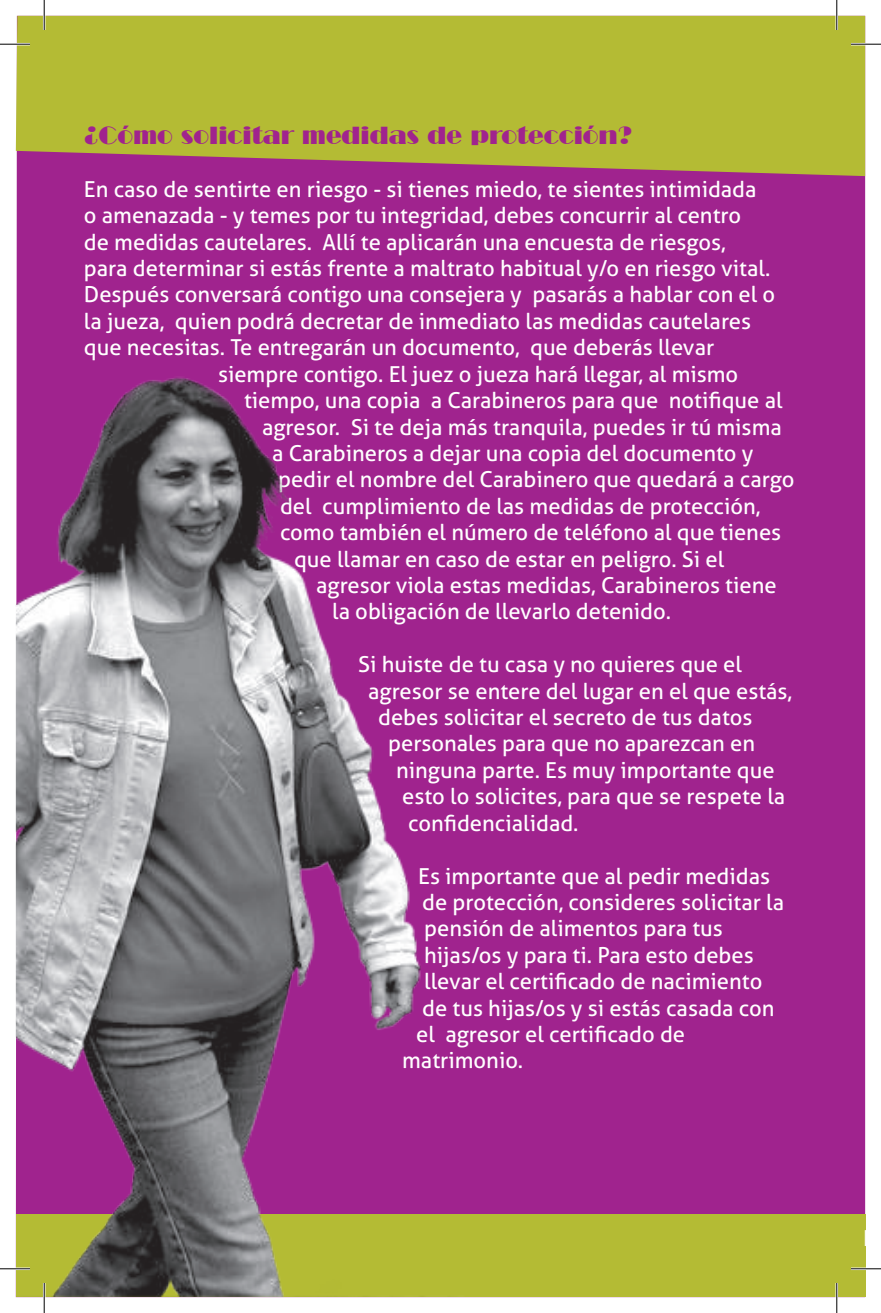
<style>
.page{position:relative;width:881px;height:1313px;background:#fff}
.page>*{position:absolute;margin:0;border:0;box-sizing:border-box;transform-origin:0 0}
.t1{font:24px "Broadway BT";color:#a0238e}
.t2{font:22px "Aller";color:#fff}
.t3{font:700 22px "Aller";color:#fff}
</style>
<div class="page">
<div style="left:16px;top:176px;width:849px;height:1038px;background:#a0238e"></div>
<div style="left:16px;top:1214px;width:849px;height:83px;background:#b4bb34"></div>
<svg style="left:16px;top:16px;width:849px;height:160px;background:#b2af3b"></svg>
<img style="left:16px;top:361px;width:457px;height:935px">
<hr style="left:0;top:43px;width:30px;height:2px;background:#fff">
<hr style="left:850px;top:43px;width:30px;height:2px;background:#fff">
<hr style="left:0;top:1267px;width:30px;height:2px;background:#fff">
<hr style="left:850px;top:1267px;width:30px;height:2px;background:#fff">
<hr style="left:43px;top:0;width:2px;height:30px;background:#fff">
<hr style="left:43px;top:1282px;width:2px;height:30px;background:#fff">
<hr style="left:835px;top:0;width:2px;height:30px;background:#fff">
<hr style="left:835px;top:1282px;width:2px;height:30px;background:#fff">
<hr style="left:0;top:44px;width:30px;height:1px;background:#000">
<hr style="left:850px;top:44px;width:30px;height:1px;background:#000">
<hr style="left:0;top:1268px;width:30px;height:1px;background:#000">
<hr style="left:850px;top:1268px;width:30px;height:1px;background:#000">
<hr style="left:44px;top:0;width:1px;height:30px;background:#000">
<hr style="left:44px;top:1282px;width:1px;height:30px;background:#000">
<hr style="left:836px;top:0;width:1px;height:30px;background:#000">
<hr style="left:836px;top:1282px;width:1px;height:30px;background:#000">
<p class="t1" style="left:84px;top:121px;width:550px">¿Cómo solicitar medidas de protección?</p>
<p class="t2" style="left:84px;top:176px;width:674px">En caso de sentirte en riesgo - si tienes miedo, te sientes intimidada</p>
<p class="t2" style="left:84px;top:202px;width:658px">o amenazada - y temes por tu integridad, debes concurrir al centro</p>
<p class="t2" style="left:84px;top:228px;width:643px">de medidas cautelares. Allí te aplicarán una encuesta de riesgos,</p>
<p class="t2" style="left:84px;top:255px;width:687px">para determinar si estás frente a maltrato habitual y/o en riesgo vital.</p>
<p class="t2" style="left:84px;top:281px;width:692px">Después conversará contigo una consejera y pasarás a hablar con el o</p>
<p class="t2" style="left:84px;top:308px;width:668px">la jueza, quien podrá decretar de inmediato las medidas cautelares</p>
<p class="t2" style="left:84px;top:334px;width:631px">que necesitas. Te entregarán un documento, que deberás llevar</p>
<p class="t2" style="left:218px;top:360px;width:521px">siempre contigo. El juez o jueza hará llegar, al mismo</p>
<p class="t2" style="left:244px;top:387px;width:540px">tiempo, una copia a Carabineros para que notifique al</p>
<p class="t2" style="left:262px;top:413px;width:521px">agresor. Si te deja más tranquila, puedes ir tú misma</p>
<p class="t2" style="left:272px;top:440px;width:483px">a Carabineros a dejar una copia del documento y</p>
<p class="t2" style="left:278px;top:466px;width:518px">pedir el nombre del Carabinero que quedará a cargo</p>
<p class="t2" style="left:280px;top:492px;width:482px">del cumplimiento de las medidas de protección,</p>
<p class="t2" style="left:280px;top:519px;width:502px">como también el número de teléfono al que tienes</p>
<p class="t2" style="left:294px;top:545px;width:431px">que llamar en caso de estar en peligro. Si el</p>
<p class="t2" style="left:316px;top:572px;width:462px">agresor viola estas medidas, Carabineros tiene</p>
<p class="t2" style="left:332px;top:598px;width:340px">la obligación de llevarlo detenido.</p>
<p class="t2" style="left:358px;top:651px;width:385px">Si huiste de tu casa y no quieres que el</p>
<p class="t2" style="left:368px;top:677px;width:425px">agresor se entere del lugar en el que estás,</p>
<p class="t2" style="left:378px;top:704px;width:376px">debes solicitar el secreto de tus datos</p>
<p class="t2" style="left:388px;top:730px;width:368px">personales para que no aparezcan en</p>
<p class="t2" style="left:396px;top:756px;width:380px">ninguna parte. Es muy importante que</p>
<p class="t2" style="left:402px;top:783px;width:384px">esto lo solicites, para que se respete la</p>
<p class="t2" style="left:408px;top:809px;width:172px">confidencialidad.</p>
<p class="t2" style="left:418px;top:862px;width:353px">Es importante que al pedir medidas</p>
<p class="t2" style="left:422px;top:888px;width:363px">de protección, consideres solicitar la</p>
<p class="t2" style="left:424px;top:915px;width:300px">pensión de alimentos para tus</p>
<p class="t2" style="left:424px;top:941px;width:331px">hijas/os y para ti. Para esto debes</p>
<p class="t2" style="left:424px;top:968px;width:340px">llevar el certificado de nacimiento</p>
<p class="t2" style="left:422px;top:994px;width:354px">de tus hijas/os y si estás casada con</p>
<p class="t2" style="left:416px;top:1020px;width:270px">el agresor el certificado de</p>
<p class="t2" style="left:402px;top:1047px;width:122px">matrimonio.</p>
<p class="t3" style="left:863px;top:1224px;width:24px">La</p>
</div>
